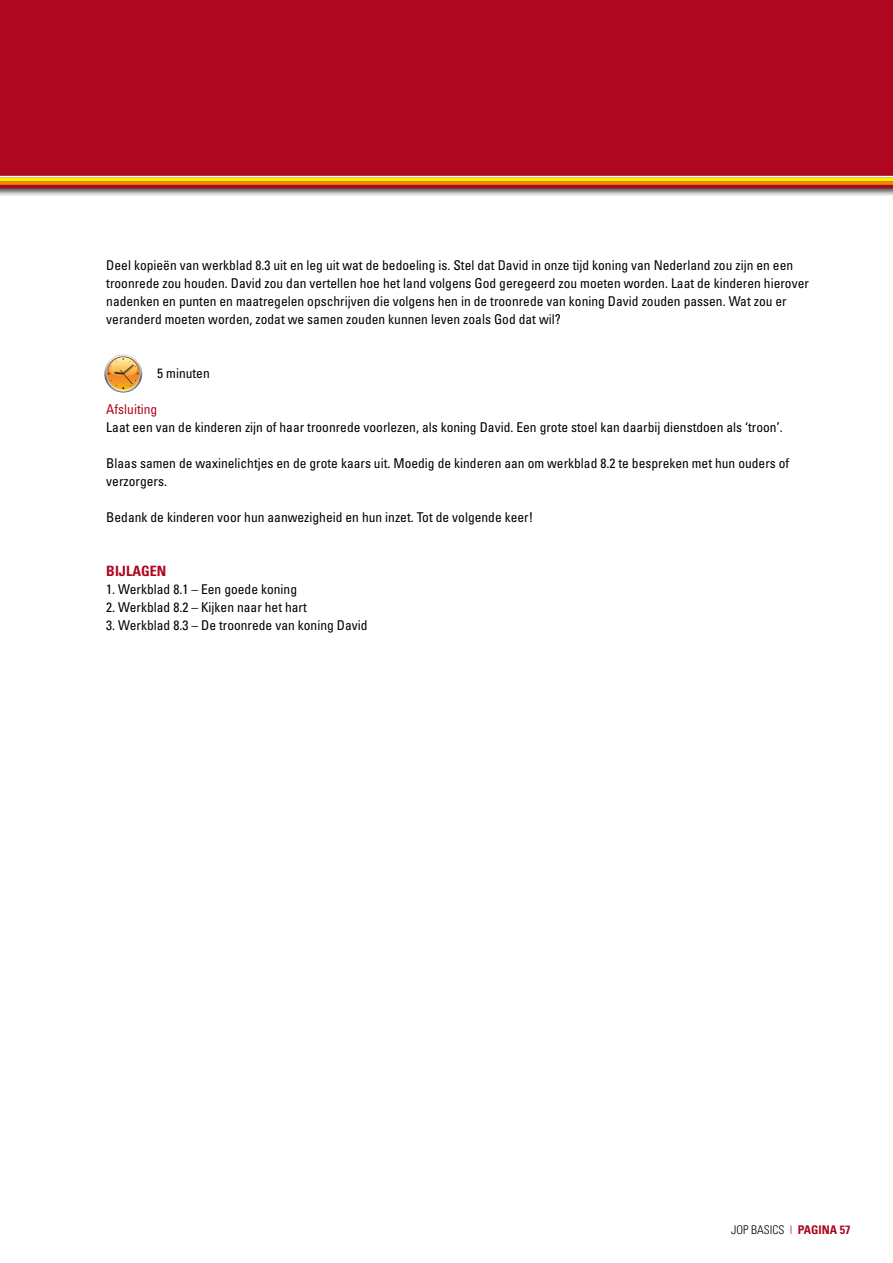
<style>
.page{position:relative;width:893px;height:1263px;background:#fff}
.page>*{position:absolute;margin:0;border:0;box-sizing:border-box;transform-origin:0 0}
.t1{font:700 condensed 14.25px "Univers";color:#af071f}
.t2{font:condensed 13.5px/18px "Univers";color:#000}
.t3{font:condensed 13.5px "Univers";color:#af071f}
.t4{font:300 condensed 12px "Univers";color:#000}
.s1{color:#af071f}
.s2{font-weight:700;color:#af071f}
</style>
<div class="page">
<div style="left:0;top:0;width:893px;height:183px;background:#af071f"></div>
<img style="left:0;top:177px;width:893px;height:18px">
<hr style="left:0;top:176px;width:893px;height:1px;background:#fff">
<hr style="left:0;top:185px;width:893px;height:3px;background:#af071f">
<hr style="left:0;top:182px;width:893px;height:2px;background:#e98c00">
<hr style="left:0;top:178px;width:893px;height:3px;background:#ffed00">
<svg style="left:104px;top:354px;width:38px;height:39px"></svg>
<svg style="left:105px;top:355px;width:36px;height:37px"></svg>
<svg style="left:106px;top:356px;width:34px;height:35px"></svg>
<svg style="left:107px;top:357px;width:33px;height:32px"></svg>
<p class="t2" style="left:106px;top:256px;width:704px">Deel kopieën van werkblad 8.3 uit en leg uit wat de bedoeling is. Stel dat David in onze tijd koning van Nederland zou zijn en een troonrede zou houden. David zou dan vertellen hoe het land volgens God geregeerd zou moeten worden. Laat de kinderen hierover nadenken en punten en maatregelen opschrijven die volgens hen in de troonrede van koning David zouden passen. Wat zou er veranderd moeten worden, zodat we samen zouden kunnen leven zoals God dat wil?</p>
<p class="t2" style="left:157px;top:364px;width:54px">5 minuten</p>
<p class="t3" style="left:106px;top:401px;width:52px">Afsluiting</p>
<p class="t2" style="left:106px;top:418px;width:678px">Laat een van de kinderen zijn of haar troonrede voorlezen, als koning David. Een grote stoel kan daarbij dienstdoen als ‘troon’.</p>
<p class="t2" style="left:106px;top:454px;width:685px">Blaas samen de waxinelichtjes en de grote kaars uit. Moedig de kinderen aan om werkblad 8.2 te bespreken met hun ouders of verzorgers.</p>
<p class="t2" style="left:106px;top:508px;width:428px">Bedank de kinderen voor hun aanwezigheid en hun inzet. Tot de volgende keer!</p>
<p class="t1" style="left:106px;top:562px;width:17px">BIJLAGEN</p>
<p class="t2" style="left:106px;top:580px;width:192px">1. Werkblad 8.1 – Een goede koning</p>
<p class="t2" style="left:106px;top:598px;width:202px">2. Werkblad 8.2 – Kijken naar het hart</p>
<p class="t2" style="left:106px;top:616px;width:263px">3. Werkblad 8.3 – De troonrede van koning David</p>
<p class="t4" style="left:731px;top:1222px;width:121px">JOP BASICS <span class="s1">|</span> <span class="s2">PAGINA 57</span></p>
</div>
